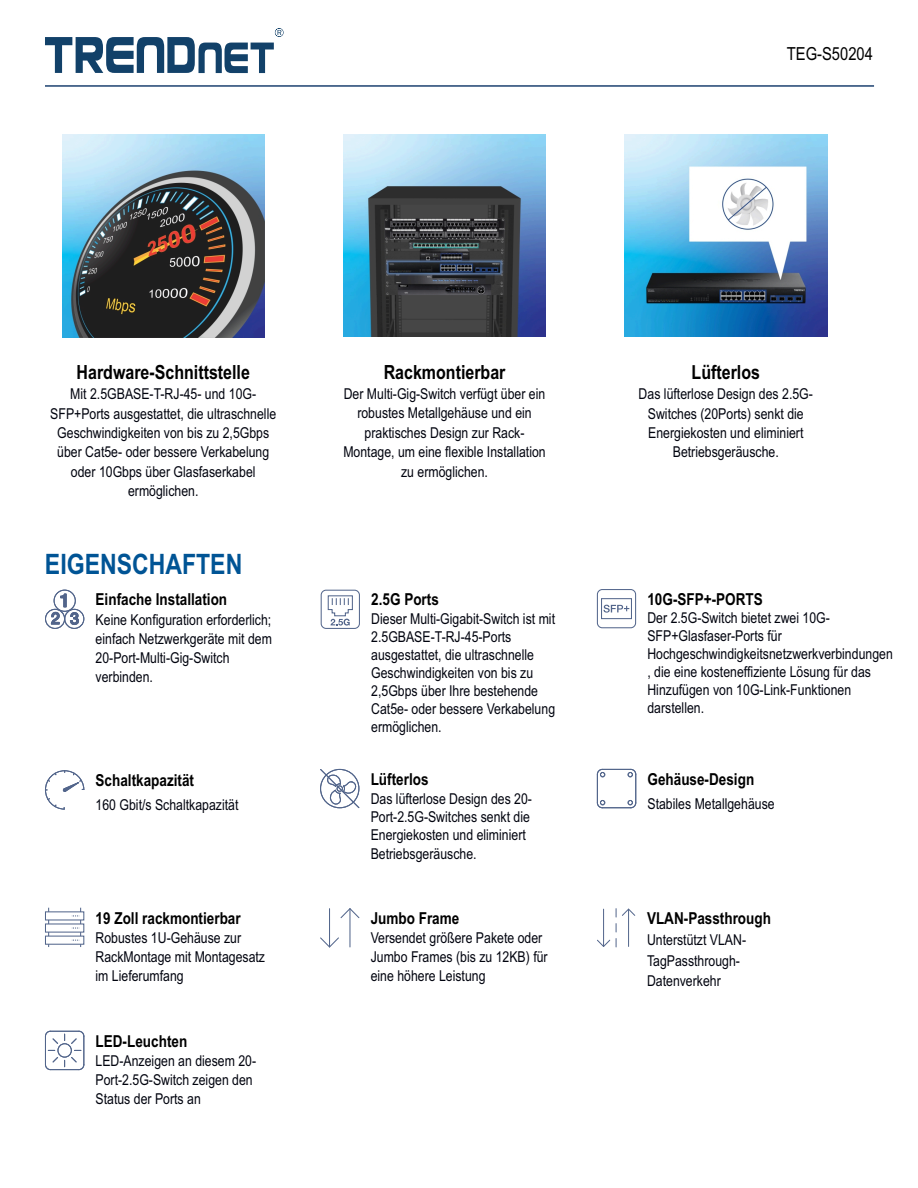
<style>
.page{position:relative;width:918px;height:1188px;background:#fff}
.page>*{position:absolute;margin:0;border:0;box-sizing:border-box;transform-origin:0 0}
.t1{font:700 28.2px "Arial Narrow";color:#005495}
.t2{font:700 19.5px "Arial Narrow";color:#000}
.t3{font:18px "Arial Narrow";color:#000}
.t4{font:700 16.5px "Arial Narrow";color:#000}
.t5{font:15px/19.4px "Arial Narrow";color:#00030e}
</style>
<div class="page">
<img style="left:62px;top:134px;width:203px;height:203px">
<img style="left:343px;top:134px;width:203px;height:203px">
<img style="left:625px;top:134px;width:202px;height:203px">
<svg style="left:45px;top:28px;width:239px;height:45px"></svg>
<hr style="left:45px;top:85px;width:829px;height:2px;background:#32537d">
<div style="left:54px;top:590px;width:22px;height:22px;border:1px solid #52658b;border-radius:50%"></div>
<div style="left:45px;top:609px;width:20px;height:20px;border:1px solid #52658b;border-radius:50%"></div>
<div style="left:64px;top:609px;width:20px;height:20px;border:1px solid #52658b;border-radius:50%"></div>
<svg style="left:51px;top:594px;width:28px;height:31px"></svg>
<div style="left:321px;top:590px;width:39px;height:39px;border:1px solid #52658b;border-radius:5px"></div>
<svg style="left:327px;top:595px;width:26px;height:31px"></svg>
<div style="left:597px;top:589px;width:39px;height:39px;border:1px solid #52658b;border-radius:5px"></div>
<svg style="left:604px;top:605px;width:25px;height:8px"></svg>
<div style="left:601px;top:598px;width:31px;height:21px;border:1px solid #52658b"></div>
<svg style="left:45px;top:770px;width:40px;height:40px"></svg>
<svg style="left:320px;top:768px;width:40px;height:41px"></svg>
<svg style="left:596px;top:768px;width:41px;height:41px"></svg>
<div style="left:45px;top:936px;width:39px;height:9px;border:1px solid #52658b"></div>
<svg style="left:72px;top:908px;width:9px;height:39px"></svg>
<hr style="left:329px;top:909px;width:1px;height:38px;background:#52658b">
<svg style="left:320px;top:937px;width:19px;height:11px"></svg>
<hr style="left:349px;top:909px;width:1px;height:38px;background:#52658b">
<svg style="left:340px;top:908px;width:20px;height:11px"></svg>
<hr style="left:603px;top:909px;width:1px;height:37px;background:#52658b">
<hr style="left:628px;top:909px;width:1px;height:37px;background:#52658b">
<svg style="left:616px;top:908px;width:20px;height:9px"></svg>
<svg style="left:597px;top:939px;width:20px;height:9px"></svg>
<svg style="left:44px;top:1030px;width:41px;height:41px"></svg>
<p class="t3" style="left:787px;top:47px;width:88px">TEG-S50204</p>
<h2 class="t2" style="left:77px;top:365px;width:175px">Hardware-Schnittstelle</h2>
<p class="t5" style="left:50px;top:386px;width:227px;text-align:center">Mit 2.5GBASE-T-RJ-45- und 10G-SFP+Ports ausgestattet, die ultraschnelle Geschwindigkeiten von bis zu 2,5Gbps über Cat5e- oder bessere Verkabelung oder 10Gbps über Glasfaserkabel ermöglichen.</p>
<h1 class="t1" style="left:45px;top:553px;width:199px">EIGENSCHAFTEN</h1>
<p class="t4" style="left:96px;top:593px;width:133px">Einfache Installation</p>
<p class="t5" style="left:96px;top:611px;width:178px;line-height:18.9px">Keine Konfiguration erforderlich; einfach Netzwerkgeräte mit dem<br>20-Port-Multi-Gig-Switch verbinden.</p>
<p class="t4" style="left:96px;top:774px;width:100px">Schaltkapazität</p>
<p class="t5" style="left:96px;top:796px;width:144px">160 Gbit/s Schaltkapazität</p>
<p class="t4" style="left:96px;top:912px;width:147px">19 Zoll rackmontierbar</p>
<p class="t5" style="left:96px;top:930px;width:171px;line-height:18.9px">Robustes 1U-Gehäuse zur<br>RackMontage mit Montagesatz im Lieferumfang</p>
<p class="t4" style="left:96px;top:1035px;width:93px">LED-Leuchten</p>
<p class="t5" style="left:96px;top:1053px;width:162px;line-height:18.9px">LED-Anzeigen an diesem 20-<br>Port-2.5G-Switch zeigen den<br>Status der Ports an</p>
<h2 class="t2" style="left:384px;top:364px;width:123px">Rackmontierbar</h2>
<p class="t5" style="left:343px;top:386px;width:204px;text-align:center">Der Multi-Gig-Switch verfügt über ein robustes Metallgehäuse und ein praktisches Design zur Rack-<br>Montage, um eine flexible Installation zu ermöglichen.</p>
<p class="t4" style="left:371px;top:593px;width:69px">2.5G Ports</p>
<p class="t5" style="left:371px;top:611px;width:185px;line-height:18px">Dieser Multi-Gigabit-Switch ist mit<br>2.5GBASE-T-RJ-45-Ports ausgestattet, die ultraschnelle<br>Geschwindigkeiten von bis zu<br>2,5Gbps über Ihre bestehende<br>Cat5e- oder bessere Verkabelung ermöglichen.</p>
<p class="t4" style="left:371px;top:773px;width:59px">Lüfterlos</p>
<p class="t5" style="left:371px;top:790px;width:163px;line-height:18.5px">Das lüfterlose Design des 20-<br>Port-2.5G-Switches senkt die<br>Energiekosten und eliminiert<br>Betriebsgeräusche.</p>
<p class="t4" style="left:371px;top:912px;width:90px">Jumbo Frame</p>
<p class="t5" style="left:371px;top:930px;width:179px;line-height:18.9px">Versendet größere Pakete oder<br>Jumbo Frames (bis zu 12KB) für eine höhere Leistung</p>
<h2 class="t2" style="left:692px;top:364px;width:70px">Lüfterlos</h2>
<p class="t5" style="left:639px;top:386px;width:176px;text-align:center">Das lüfterlose Design des 2.5G-<br>Switches (20Ports) senkt die<br>Energiekosten und eliminiert<br>Betriebsgeräusche.</p>
<p class="t4" style="left:647px;top:593px;width:117px">10G-SFP+-PORTS</p>
<p class="t5" style="left:647px;top:610px;width:247px;line-height:18px">Der 2.5G-Switch bietet zwei 10G-SFP+Glasfaser-Ports für Hochgeschwindigkeitsnetzwerkverbindungen , die eine kosteneffiziente Lösung für das Hinzufügen von 10G-Link-Funktionen darstellen.</p>
<p class="t4" style="left:648px;top:773px;width:108px">Gehäuse-Design</p>
<p class="t5" style="left:648px;top:795px;width:129px">Stabiles Metallgehäuse</p>
<p class="t4" style="left:647px;top:912px;width:126px">VLAN-Passthrough</p>
<p class="t5" style="left:647px;top:931px;width:101px;line-height:20.7px">Unterstützt VLAN-<br>TagPassthrough-<br>Datenverkehr</p>
</div>
